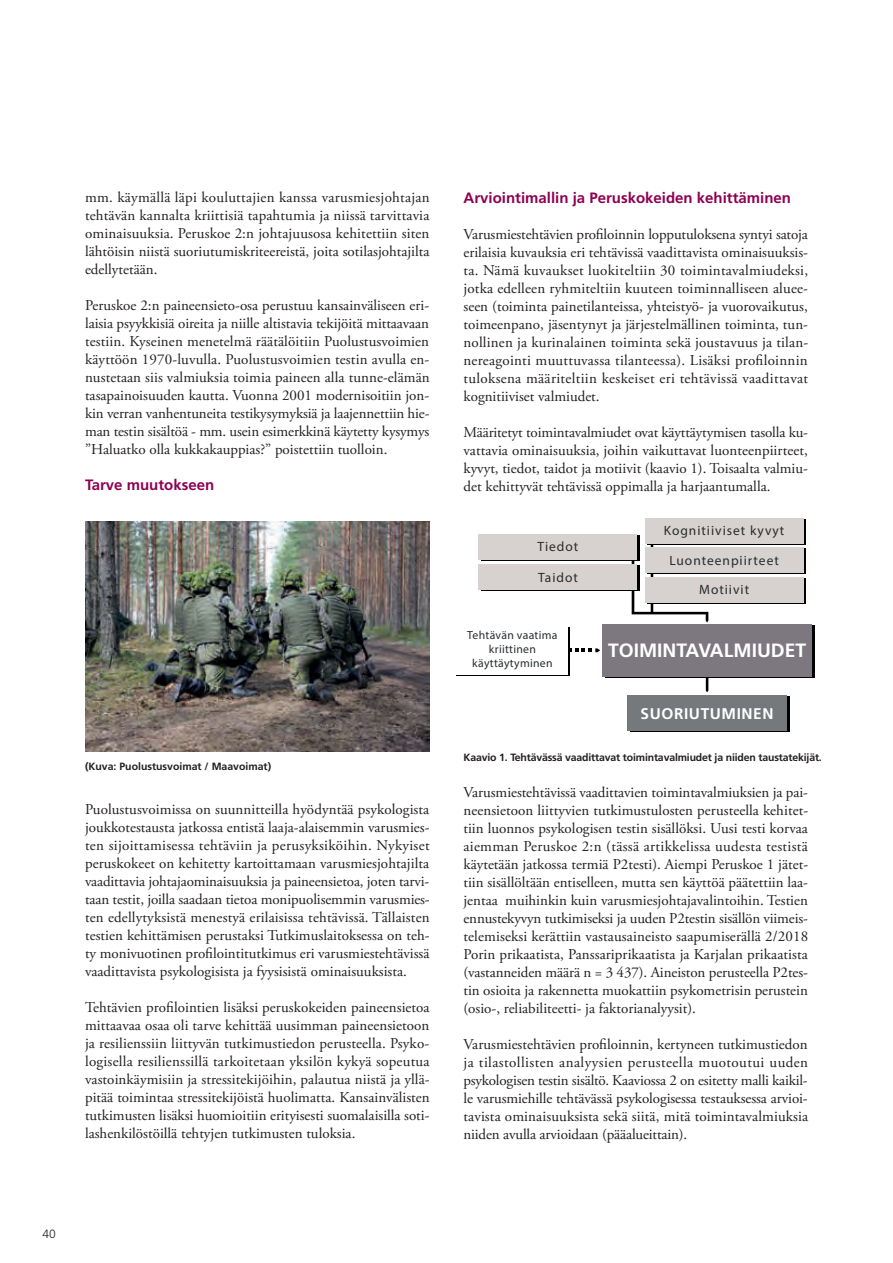
<style>
.page{position:relative;width:893px;height:1263px;background:#fff}
.page>*{position:absolute;margin:0;border:0;box-sizing:border-box;transform-origin:0 0}
.t1{font:700 19.2px "Frutiger LT Pro";color:#fff}
.t2{font:700 15.45px "Frutiger LT Pro";letter-spacing:.035em;color:#fff}
.t3{font:15px/18px "Adobe Garamond Pro";color:#231f20;text-align:justify}
.t4{font:700 15px "Frutiger LT Pro";color:#8e0052}
.t5{font:13.5px/29.1px "Myriad Pro";letter-spacing:.07em;color:#292d2f;text-align:center}
.t6{font:300 12px "Frutiger LT";color:#231f20}
.t7{font:11.7px/14.1px "Myriad Pro";letter-spacing:.025em;color:#292d2f;text-align:center}
.t8{font:700 10.5px "Frutiger LT Pro";letter-spacing:-.015em;color:#231f20}
</style>
<div class="page">
<img style="left:85px;top:522px;width:344px;height:229px">
<svg style="left:569px;top:648px;width:31px;height:4px"></svg>
<svg style="left:706px;top:677px;width:2px;height:15px"></svg>
<svg style="left:632px;top:543px;width:76px;height:79px"></svg>
<div style="left:630px;top:696px;width:159px;height:35px;background:#000001"></div>
<div style="left:627px;top:695px;width:160px;height:35px;background:#75797b"></div>
<div style="left:605px;top:625px;width:209px;height:52px;background:#000001"></div>
<div style="left:602px;top:624px;width:210px;height:52px;background:#7d7780"></div>
<svg style="left:647px;top:579px;width:159px;height:25px"></svg>
<div style="left:645px;top:577px;width:158px;height:26px;background:#d7d1d0"></div>
<svg style="left:647px;top:549px;width:159px;height:25px"></svg>
<div style="left:645px;top:548px;width:158px;height:25px;background:#d7d1d0"></div>
<svg style="left:647px;top:519px;width:159px;height:25px"></svg>
<div style="left:645px;top:518px;width:158px;height:25px;background:#d7d1d0"></div>
<div style="left:481px;top:565px;width:159px;height:25px;background:#000001"></div>
<div style="left:479px;top:564px;width:158px;height:25px;background:#d7d1d0"></div>
<div style="left:481px;top:535px;width:159px;height:25px;background:#000001"></div>
<div style="left:479px;top:534px;width:158px;height:25px;background:#d7d1d0"></div>
<p class="t3" style="left:85px;top:189px;width:346px">mm. käymällä läpi kouluttajien kanssa varusmiesjohtajan tehtävän kannalta kriittisiä tapahtumia ja niissä tarvittavia ominaisuuksia. Peruskoe 2:n johtajuusosa kehitettiin siten lähtöisin niistä suoriutumiskriteereistä, joita sotilasjohtajilta edellytetään.</p>
<p class="t3" style="left:85px;top:297px;width:346px">Peruskoe 2:n paineensieto-osa perustuu kansainväliseen eri&shy;laisia psyykkisiä oireita ja niille altistavia tekijöitä mittaavaan testiin. Kyseinen menetelmä räätälöitiin Puolustusvoimien käyttöön 1970-luvulla. Puolustusvoimien testin avulla en&shy;nustetaan siis valmiuksia toimia paineen alla tunne-elämän tasapainoisuuden kautta. Vuonna 2001 modernisoitiin jon&shy;kin verran vanhentuneita testikysymyksiä ja laajennettiin hie&shy;man testin sisältöä - mm. usein esimerkkinä käytetty kysymys ”Haluatko olla kukkakauppias?” poistettiin tuolloin.</p>
<p class="t4" style="left:85px;top:476px;width:131px">Tarve muutokseen</p>
<p class="t8" style="left:85px;top:760px;width:188px">(Kuva: Puolustusvoimat / Maavoimat)</p>
<p class="t3" style="left:85px;top:801px;width:346px">Puolustusvoimissa on suunnitteilla hyödyntää psykologista joukkotestausta jatkossa entistä laaja-alaisemmin varusmies&shy;ten sijoittamisessa tehtäviin ja perusyksiköihin. Nykyiset peruskokeet on kehitetty kartoittamaan varusmiesjohtajilta vaadittavia johtajaominaisuuksia ja paineensietoa, joten tarvi&shy;taan testit, joilla saadaan tietoa monipuolisemmin varusmies&shy;ten edellytyksistä menestyä erilaisissa tehtävissä. Tällaisten testien kehittämisen perustaksi Tutkimuslaitoksessa on teh&shy;ty monivuotinen profilointitutkimus eri varusmiestehtävissä vaadittavista psykologisista ja fyysisistä ominaisuuksista.</p>
<p class="t3" style="left:85px;top:999px;width:346px">Tehtävien profilointien lisäksi peruskokeiden paineensietoa mittaavaa osaa oli tarve kehittää uusimman paineensietoon ja resilienssiin liittyvän tutkimustiedon perusteella. Psyko&shy;logisella resilienssillä tarkoitetaan yksilön kykyä sopeutua vastoinkäymisiin ja stressitekijöihin, palautua niistä ja yllä&shy;pitää toimintaa stressitekijöistä huolimatta. Kansainvälisten tutkimusten lisäksi huomioitiin erityisesti suomalaisilla soti&shy;lashenkilöstöillä tehtyjen tutkimusten tuloksia.</p>
<p class="t4" style="left:463px;top:189px;width:329px">Arviointimallin ja Peruskokeiden kehittäminen</p>
<p class="t3" style="left:463px;top:225px;width:346px">Varusmiestehtävien profiloinnin lopputuloksena syntyi satoja erilaisia kuvauksia eri tehtävissä vaadittavista ominaisuuksis&shy;ta. Nämä kuvaukset luokiteltiin 30 toimintavalmiudeksi, jotka edelleen ryhmiteltiin kuuteen toiminnalliseen aluee&shy;seen (toiminta painetilanteissa, yhteistyö- ja vuorovaikutus, toimeenpano, jäsentynyt ja järjestelmällinen toiminta, tun&shy;nollinen ja kurinalainen toiminta sekä joustavuus ja tilan&shy;nereagointi muuttuvassa tilanteessa). Lisäksi profiloinnin tuloksena määriteltiin keskeiset eri tehtävissä vaadittavat kognitiiviset valmiudet.</p>
<p class="t3" style="left:463px;top:423px;width:346px">Määritetyt toimintavalmiudet ovat käyttäytymisen tasolla ku&shy;vattavia ominaisuuksia, joihin vaikuttavat luonteenpiirteet, kyvyt, tiedot, taidot ja motiivit (kaavio 1). Toisaalta valmiu&shy;det kehittyvät tehtävissä oppimalla ja harjaantumalla.</p>
<p class="t5" style="left:538px;top:531px;width:42px">Tiedot</p>
<p class="t5" style="left:538px;top:562px;width:41px">Taidot</p>
<p class="t7" style="left:467px;top:628px;width:92px">Tehtävän vaatima kriittinen käyttäytyminen</p>
<p class="t5" style="left:664px;top:516px;width:122px">Kognitiiviset kyvyt<br>Luonteenpiirteet</p>
<p class="t5" style="left:699px;top:575px;width:51px">Motiivit</p>
<p class="t1" style="left:608px;top:639px;width:200px">TOIMINTAVALMIUDET</p>
<p class="t2" style="left:641px;top:704px;width:134px">SUORIUTUMINEN</p>
<p class="t8" style="left:463px;top:751px;width:360px">Kaavio 1. Tehtävässä vaadittavat toimintavalmiudet ja niiden taustatekijät.</p>
<p class="t3" style="left:463px;top:783px;width:346px">Varusmiestehtävissä vaadittavien toimintavalmiuksien ja pai&shy;neensietoon liittyvien tutkimustulosten perusteella kehitet&shy;tiin luonnos psykologisen testin sisällöksi. Uusi testi korvaa aiemman Peruskoe 2:n (tässä artikkelissa uudesta testistä käytetään jatkossa termiä P2testi). Aiempi Peruskoe 1 jätet&shy;tiin sisällöltään entiselleen, mutta sen käyttöä päätettiin laa&shy;jentaa muihinkin kuin varusmiesjohtajavalintoihin. Testien ennustekyvyn tutkimiseksi ja uuden P2testin sisällön viimeis&shy;telemiseksi kerättiin vastausaineisto saapumiserällä 2/2018<br>Porin prikaatista, Panssariprikaatista ja Karjalan prikaatista (vastanneiden määrä n = 3 437). Aineiston perusteella P2tes&shy;tin osioita ja rakennetta muokattiin psykometrisin perustein (osio-, reliabiliteetti- ja faktorianalyysit).</p>
<p class="t3" style="left:463px;top:1035px;width:346px">Varusmiestehtävien profiloinnin, kertyneen tutkimustiedon ja tilastollisten analyysien perusteella muotoutui uuden psykologisen testin sisältö. Kaaviossa 2 on esitetty malli kaikil&shy;le varusmiehille tehtävässä psykologisessa testauksessa arvioi&shy;tavista ominaisuuksista sekä siitä, mitä toimintavalmiuksia niiden avulla arvioidaan (pääalueittain).</p>
<p class="t6" style="left:43px;top:1227px;width:15px">40</p>
</div>
